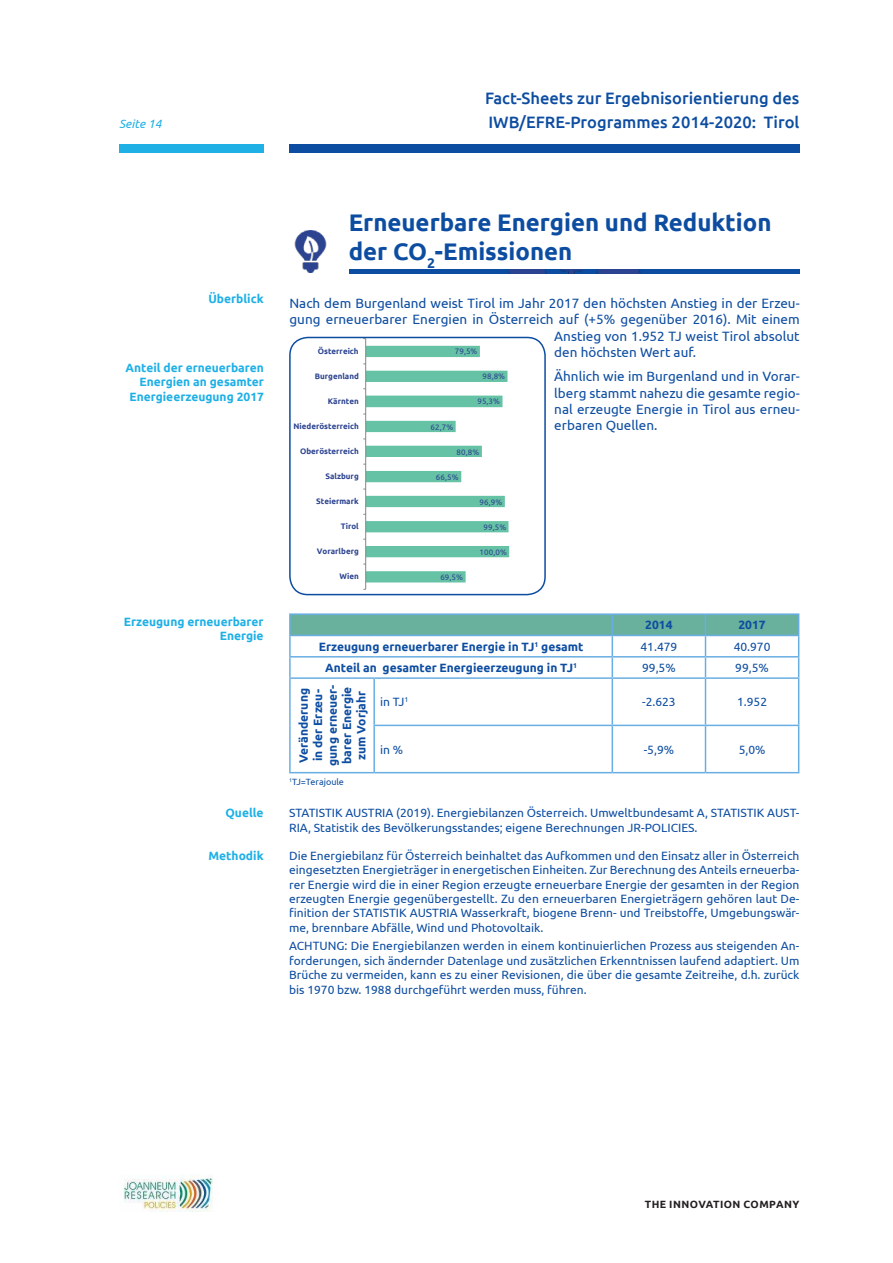
<style>
.page{position:relative;width:893px;height:1263px;background:#fff}
.page>*{position:absolute;margin:0;border:0;box-sizing:border-box;transform-origin:0 0}
.Unterüberschrift{font:700 24px/28.8px "Ubuntu";color:#0d4da1}
.Side-H_linksbündig{font:500 16.5px "Ubuntu";color:#0d4da1}
.t1{font:13.5px/16.2px "Ubuntu";color:#0d4da1;text-align:justify}
.t2{font:12px/14.4px "Ubuntu";color:#0d4da1;text-align:justify}
.t3{font:700 12px/14.4px "Ubuntu";color:#0d4da1;text-align:center}
.t4{font:700 12px/14.4px "Ubuntu";color:#1fb0e6;text-align:right}
.t5{font:italic 12px "Ubuntu";color:#1fb0e6}
.Slogan{font:700 10.5px "Ubuntu";letter-spacing:.045em;color:#231f20}
.t6{font:9px "Ubuntu";color:#0d4da1}
.t7{font:700 7.95px "Ubuntu";color:#2c4390}
.t8{font:7.95px "Ubuntu";letter-spacing:.02em;color:#2c4390}
</style>
<div class="page">
<div style="left:289px;top:145px;width:510px;height:8px;background:#0d4da1"></div>
<div style="left:119px;top:145px;width:145px;height:8px;background:#1fb0e6"></div>
<img style="left:123px;top:1174px;width:90px;height:38px">
<hr style="left:289px;top:636px;width:2px;height:20px;background:#69aee3">
<hr style="left:289px;top:656px;width:85px;height:1px;background:#69aee3">
<hr style="left:289px;top:657px;width:2px;height:20px;background:#69aee3">
<svg style="left:290px;top:615px;width:509px;height:62px"></svg>
<hr style="left:289px;top:677px;width:85px;height:2px;background:#69aee3">
<hr style="left:289px;top:679px;width:2px;height:46px;background:#69aee3">
<hr style="left:374px;top:677px;width:238px;height:2px;background:#69aee3">
<hr style="left:373px;top:679px;width:2px;height:46px;background:#69aee3">
<hr style="left:612px;top:677px;width:93px;height:2px;background:#69aee3">
<hr style="left:612px;top:679px;width:1px;height:46px;background:#69aee3">
<hr style="left:705px;top:677px;width:94px;height:2px;background:#69aee3">
<hr style="left:705px;top:679px;width:1px;height:46px;background:#69aee3">
<hr style="left:798px;top:679px;width:1px;height:46px;background:#69aee3">
<hr style="left:289px;top:725px;width:2px;height:47px;background:#69aee3">
<hr style="left:373px;top:726px;width:2px;height:46px;background:#69aee3">
<hr style="left:612px;top:726px;width:1px;height:46px;background:#69aee3">
<hr style="left:705px;top:726px;width:1px;height:46px;background:#69aee3">
<hr style="left:798px;top:726px;width:1px;height:46px;background:#69aee3">
<hr style="left:289px;top:772px;width:85px;height:1px;background:#69aee3">
<hr style="left:374px;top:772px;width:238px;height:1px;background:#69aee3">
<hr style="left:705px;top:772px;width:94px;height:1px;background:#69aee3">
<hr style="left:289px;top:613px;width:85px;height:2px;background:#69aee3">
<hr style="left:289px;top:615px;width:2px;height:20px;background:#69aee3">
<hr style="left:374px;top:613px;width:238px;height:2px;background:#69aee3">
<hr style="left:612px;top:613px;width:93px;height:2px;background:#69aee3">
<hr style="left:705px;top:613px;width:94px;height:2px;background:#69aee3">
<hr style="left:289px;top:635px;width:85px;height:1px;background:#69aee3">
<hr style="left:374px;top:635px;width:238px;height:1px;background:#69aee3">
<hr style="left:612px;top:635px;width:93px;height:1px;background:#69aee3">
<hr style="left:705px;top:635px;width:94px;height:1px;background:#69aee3">
<hr style="left:373px;top:725px;width:239px;height:1px;background:#69aee3">
<hr style="left:612px;top:725px;width:93px;height:1px;background:#69aee3">
<hr style="left:705px;top:725px;width:94px;height:1px;background:#69aee3">
<hr style="left:612px;top:772px;width:93px;height:1px;background:#69aee3">
<hr style="left:349px;top:269px;width:451px;height:4px;background:#0d4da1">
<img style="left:508px;top:269px;width:133px;height:4px">
<img style="left:294px;top:230px;width:33px;height:43px">
<hr style="left:365px;top:339px;width:1px;height:250px;background:#868686">
<svg style="left:363px;top:346px;width:146px;height:236px"></svg>
<div style="left:289px;top:337px;width:257px;height:258px;border:2px solid #0d4da1;border-radius:18px"></div>
<p class="t5" style="left:119px;top:116px;width:44px">Seite 14</p>
<p class="Side-H_linksbündig" style="left:485px;top:87px;width:316px">Fact-Sheets zur Ergebnisorientierung des</p>
<p class="Side-H_linksbündig" style="left:488px;top:111px;width:312px">IWB/EFRE-Programmes 2014-2020: Tirol</p>
<h2 class="t4" style="left:208px;top:291px;width:57px">Überblick</h2>
<h2 class="t4" style="left:126px;top:360px;width:140px">Anteil der erneuerbaren<br>Energien an gesamter<br>Energieerzeugung 2017</h2>
<h2 class="t4" style="left:124px;top:614px;width:141px">Erzeugung erneuerbarer<br>Energie</h2>
<h2 class="t4" style="left:225px;top:806px;width:40px">Quelle</h2>
<h2 class="t4" style="left:209px;top:848px;width:57px">Methodik</h2>
<p class="Unterüberschrift" style="left:349px;top:208px;width:424px">Erneuerbare Energien und Reduktion der CO<sub>2</sub>-Emissionen</p>
<h2 class="t1" style="left:289px;top:295px;width:512px">Nach dem Burgenland weist Tirol im Jahr 2017 den höchsten Anstieg in der Erzeu-</h2>
<h2 class="t1" style="left:289px;top:311px;width:512px">gung erneuerbarer Energien in Österreich auf (+5% gegenüber 2016). Mit einem</h2>
<h2 class="t1" style="left:554px;top:327px;width:247px">Anstieg von 1.952 TJ weist Tirol absolut</h2>
<h2 class="t1" style="left:554px;top:343px;width:143px">den höchsten Wert auf.</h2>
<h2 class="t1" style="left:554px;top:368px;width:247px">Ähnlich wie im Burgenland und in Vorar&shy;lberg stammt nahezu die gesamte regio&shy;nal erzeugte Energie in Tirol aus erneu&shy;erbaren Quellen.</h2>
<p class="t7" style="left:318px;top:346px;width:42px">Österreich</p>
<p class="t7" style="left:315px;top:371px;width:46px">Burgenland</p>
<p class="t7" style="left:328px;top:396px;width:32px">Kärnten</p>
<p class="t7" style="left:294px;top:421px;width:67px">Niederösterreich</p>
<p class="t7" style="left:300px;top:446px;width:60px">Oberösterreich</p>
<p class="t7" style="left:326px;top:471px;width:35px">Salzburg</p>
<p class="t7" style="left:316px;top:496px;width:44px">Steiermark</p>
<p class="t7" style="left:341px;top:522px;width:19px">Tirol</p>
<p class="t7" style="left:317px;top:547px;width:43px">Vorarlberg</p>
<p class="t7" style="left:339px;top:572px;width:21px">Wien</p>
<p class="t8" style="left:455px;top:347px;width:24px">79,5%</p>
<p class="t8" style="left:482px;top:372px;width:24px">98,8%</p>
<p class="t8" style="left:477px;top:397px;width:24px">95,3%</p>
<p class="t8" style="left:430px;top:422px;width:24px">62,7%</p>
<p class="t8" style="left:456px;top:447px;width:24px">80,8%</p>
<p class="t8" style="left:436px;top:472px;width:24px">66,5%</p>
<p class="t8" style="left:480px;top:497px;width:24px">96,9%</p>
<p class="t8" style="left:483px;top:522px;width:24px">99,5%</p>
<p class="t8" style="left:479px;top:547px;width:29px">100,0%</p>
<p class="t8" style="left:440px;top:572px;width:24px">69,5%</p>
<h2 class="t3" style="left:645px;top:618px;width:29px">2014</h2>
<h2 class="t3" style="left:738px;top:618px;width:29px">2017</h2>
<h2 class="t3" style="left:319px;top:639px;width:266px">Erzeugung erneuerbarer Energie in TJ<sup>1</sup> gesamt</h2>
<h2 class="t2" style="left:640px;top:639px;width:38px">41.479</h2>
<h2 class="t2" style="left:734px;top:639px;width:38px">40.970</h2>
<h2 class="t3" style="left:325px;top:660px;width:253px">Anteil an gesamter Energieerzeugung in TJ<sup>1</sup></h2>
<h2 class="t2" style="left:642px;top:660px;width:35px">99,5%</h2>
<h2 class="t2" style="left:735px;top:660px;width:35px">99,5%</h2>
<h2 class="t3" style="left:296px;top:766px;width:82px;rotate:-90deg">Veränderung in der Erzeu&shy;gung erneuer&shy;barer Energie zum Vorjahr</h2>
<h2 class="t2" style="left:380px;top:694px;width:30px">in TJ<sup>1</sup></h2>
<h2 class="t2" style="left:642px;top:694px;width:35px">-2.623</h2>
<h2 class="t2" style="left:737px;top:694px;width:32px">1.952</h2>
<h2 class="t2" style="left:380px;top:742px;width:24px">in %</h2>
<h2 class="t2" style="left:644px;top:742px;width:32px">-5,9%</h2>
<h2 class="t2" style="left:739px;top:742px;width:28px">5,0%</h2>
<h2 class="t6" style="left:289px;top:776px;width:56px"><sup>1</sup>TJ=Terajoule</h2>
<h2 class="t2" style="left:289px;top:805px;width:512px">STATISTIK AUSTRIA (2019). Energiebilanzen Österreich. Umweltbundesamt A, STATISTIK AUST-<br>RIA, Statistik des Bevölkerungsstandes; eigene Berechnungen JR-POLICIES.</h2>
<h2 class="t2" style="left:289px;top:848px;width:512px">Die Energiebilanz für Österreich beinhaltet das Aufkommen und den Einsatz aller in Österreich eingesetzten Energieträger in energetischen Einheiten. Zur Berechnung des Anteils erneuerba&shy;rer Energie wird die in einer Region erzeugte erneuerbare Energie der gesamten in der Region erzeugten Energie gegenübergestellt. Zu den erneuerbaren Energieträgern gehören laut De&shy;finition der STATISTIK AUSTRIA Wasserkraft, biogene Brenn- und Treibstoffe, Umgebungswär&shy;me, brennbare Abfälle, Wind und Photovoltaik.</h2>
<h2 class="t2" style="left:289px;top:939px;width:512px">ACHTUNG: Die Energiebilanzen werden in einem kontinuierlichen Prozess aus steigenden An&shy;forderungen, sich ändernder Datenlage und zusätzlichen Erkenntnissen laufend adaptiert. Um Brüche zu vermeiden, kann es zu einer Revisionen, die über die gesamte Zeitreihe, d.h. zurück bis 1970 bzw. 1988 durchgeführt werden muss, führen.</h2>
<p class="Slogan" style="left:645px;top:1197px;width:156px">THE INNOVATION COMPANY</p>
</div>
